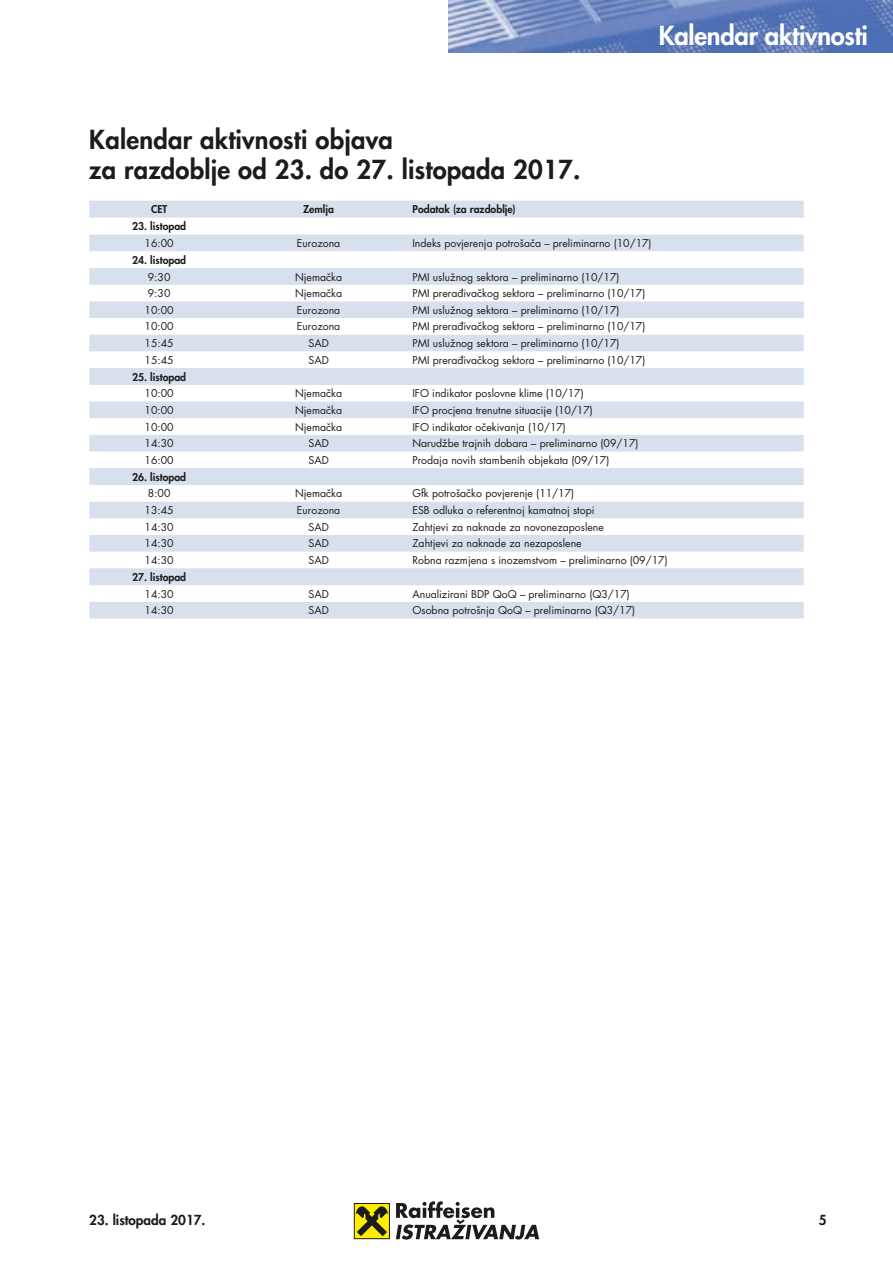
<style>
.page{position:relative;width:893px;height:1263px;background:#fff}
.page>*{position:absolute;margin:0;border:0;box-sizing:border-box;transform-origin:0 0}
.HEADLINE_1{font:800 25.5px/30px "Futura CE";letter-spacing:.01em;color:#1c1c1b}
.page_header_right{font:800 25.5px "Futura CE";letter-spacing:-.01em;color:#fff}
.t1{font:800 13.5px "Futura CE";color:#1c1c1b}
.Table_text{font:10.5px "Futura CE";color:#1c1c1b}
.Zaglavlje_tablice{font:800 10.5px "Futura CE";color:#1c1c1b}
</style>
<div class="page">
<img style="left:448px;top:0;width:445px;height:52px">
<svg style="left:354px;top:1203px;width:36px;height:36px"></svg>
<div style="left:355px;top:1204px;width:34px;height:34px;background:#fe0"></div>
<svg style="left:356px;top:1206px;width:32px;height:30px"></svg>
<svg style="left:396px;top:1201px;width:143px;height:38px"></svg>
<svg style="left:89px;top:201px;width:715px;height:50px"></svg>
<svg style="left:89px;top:268px;width:715px;height:83px;fill:#d7e0ec"></svg>
<svg style="left:89px;top:368px;width:715px;height:83px;fill:#d7e0ec"></svg>
<svg style="left:89px;top:468px;width:715px;height:84px;fill:#d7e0ec"></svg>
<svg style="left:89px;top:568px;width:715px;height:50px"></svg>
<p class="page_header_right" style="left:659px;top:18px;width:211px">Kalendar aktivnosti</p>
<p class="HEADLINE_1" style="left:89px;top:124px;width:493px">Kalendar aktivnosti objava<br>za razdoblje od 23. do 27. listopada 2017.</p>
<p class="Zaglavlje_tablice" style="left:151px;top:202px;width:18px">CET</p>
<p class="Zaglavlje_tablice" style="left:303px;top:202px;width:32px">Zemlja</p>
<p class="Zaglavlje_tablice" style="left:412px;top:202px;width:105px">Podatak (za razdoblje)</p>
<p class="Zaglavlje_tablice" style="left:132px;top:219px;width:56px">23. listopad</p>
<p class="Table_text" style="left:145px;top:236px;width:31px">16:00</p>
<p class="Table_text" style="left:297px;top:236px;width:45px">Eurozona</p>
<p class="Table_text" style="left:412px;top:236px;width:241px">Indeks povjerenja potrošača – preliminarno (10/17)</p>
<p class="Zaglavlje_tablice" style="left:132px;top:252px;width:56px">24. listopad</p>
<p class="Table_text" style="left:148px;top:270px;width:24px">9:30</p>
<p class="Table_text" style="left:295px;top:270px;width:49px">Njemačka</p>
<p class="Table_text" style="left:412px;top:270px;width:209px">PMI uslužnog sektora – preliminarno (10/17)</p>
<p class="Table_text" style="left:148px;top:287px;width:24px">9:30</p>
<p class="Table_text" style="left:295px;top:287px;width:49px">Njemačka</p>
<p class="Table_text" style="left:412px;top:287px;width:234px">PMI prerađivačkog sektora – preliminarno (10/17)</p>
<p class="Table_text" style="left:145px;top:303px;width:31px">10:00</p>
<p class="Table_text" style="left:297px;top:303px;width:45px">Eurozona</p>
<p class="Table_text" style="left:412px;top:303px;width:209px">PMI uslužnog sektora – preliminarno (10/17)</p>
<p class="Table_text" style="left:145px;top:320px;width:31px">10:00</p>
<p class="Table_text" style="left:297px;top:320px;width:45px">Eurozona</p>
<p class="Table_text" style="left:412px;top:320px;width:234px">PMI prerađivačkog sektora – preliminarno (10/17)</p>
<p class="Table_text" style="left:145px;top:336px;width:31px">15:45</p>
<p class="Table_text" style="left:308px;top:336px;width:22px">SAD</p>
<p class="Table_text" style="left:412px;top:336px;width:209px">PMI uslužnog sektora – preliminarno (10/17)</p>
<p class="Table_text" style="left:145px;top:353px;width:31px">15:45</p>
<p class="Table_text" style="left:308px;top:353px;width:22px">SAD</p>
<p class="Table_text" style="left:412px;top:353px;width:234px">PMI prerađivačkog sektora – preliminarno (10/17)</p>
<p class="Zaglavlje_tablice" style="left:132px;top:369px;width:56px">25. listopad</p>
<p class="Table_text" style="left:145px;top:387px;width:31px">10:00</p>
<p class="Table_text" style="left:295px;top:387px;width:49px">Njemačka</p>
<p class="Table_text" style="left:412px;top:387px;width:173px">IFO indikator poslovne klime (10/17)</p>
<p class="Table_text" style="left:145px;top:403px;width:31px">10:00</p>
<p class="Table_text" style="left:295px;top:403px;width:49px">Njemačka</p>
<p class="Table_text" style="left:412px;top:403px;width:182px">IFO procjena trenutne situacije (10/17)</p>
<p class="Table_text" style="left:145px;top:420px;width:31px">10:00</p>
<p class="Table_text" style="left:295px;top:420px;width:49px">Njemačka</p>
<p class="Table_text" style="left:412px;top:420px;width:155px">IFO indikator očekivanja (10/17)</p>
<p class="Table_text" style="left:145px;top:437px;width:31px">14:30</p>
<p class="Table_text" style="left:308px;top:437px;width:22px">SAD</p>
<p class="Table_text" style="left:412px;top:437px;width:227px">Narudžbe trajnih dobara – preliminarno (09/17)</p>
<p class="Table_text" style="left:145px;top:453px;width:31px">16:00</p>
<p class="Table_text" style="left:308px;top:453px;width:22px">SAD</p>
<p class="Table_text" style="left:412px;top:453px;width:198px">Prodaja novih stambenih objekata (09/17)</p>
<p class="Zaglavlje_tablice" style="left:132px;top:469px;width:56px">26. listopad</p>
<p class="Table_text" style="left:148px;top:487px;width:24px">8:00</p>
<p class="Table_text" style="left:295px;top:487px;width:49px">Njemačka</p>
<p class="Table_text" style="left:412px;top:487px;width:163px">Gfk potrošačko povjerenje (11/17)</p>
<p class="Table_text" style="left:145px;top:503px;width:31px">13:45</p>
<p class="Table_text" style="left:297px;top:503px;width:45px">Eurozona</p>
<p class="Table_text" style="left:412px;top:503px;width:183px">ESB odluka o referentnoj kamatnoj stopi</p>
<p class="Table_text" style="left:145px;top:520px;width:31px">14:30</p>
<p class="Table_text" style="left:308px;top:520px;width:22px">SAD</p>
<p class="Table_text" style="left:412px;top:520px;width:193px">Zahtjevi za naknade za novonezaposlene</p>
<p class="Table_text" style="left:145px;top:537px;width:31px">14:30</p>
<p class="Table_text" style="left:308px;top:537px;width:22px">SAD</p>
<p class="Table_text" style="left:412px;top:537px;width:171px">Zahtjevi za naknade za nezaposlene</p>
<p class="Table_text" style="left:145px;top:553px;width:31px">14:30</p>
<p class="Table_text" style="left:308px;top:553px;width:22px">SAD</p>
<p class="Table_text" style="left:412px;top:553px;width:257px">Robna razmjena s inozemstvom – preliminarno (09/17)</p>
<p class="Zaglavlje_tablice" style="left:132px;top:569px;width:56px">27. listopad</p>
<p class="Table_text" style="left:145px;top:587px;width:31px">14:30</p>
<p class="Table_text" style="left:308px;top:587px;width:22px">SAD</p>
<p class="Table_text" style="left:412px;top:587px;width:219px">Anualizirani BDP QoQ – preliminarno (Q3/17)</p>
<p class="Table_text" style="left:145px;top:604px;width:31px">14:30</p>
<p class="Table_text" style="left:308px;top:604px;width:22px">SAD</p>
<p class="Table_text" style="left:412px;top:604px;width:224px">Osobna potrošnja QoQ – preliminarno (Q3/17)</p>
<p class="t1" style="left:89px;top:1210px;width:118px">23. listopada 2017.</p>
<p class="t1" style="left:819px;top:1210px;width:9px">5</p>
</div>
